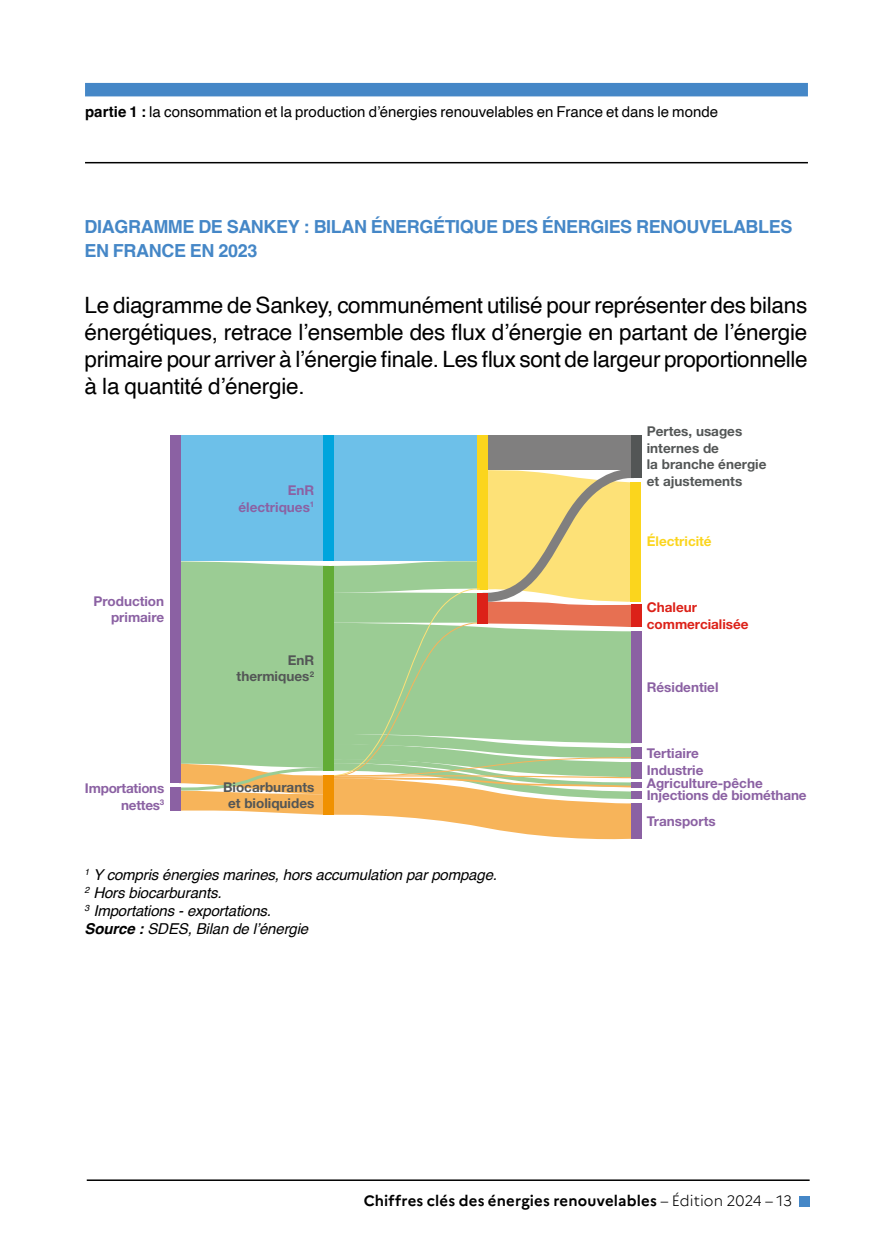
<style>
.page{position:relative;width:893px;height:1259px;background:#fff}
.page>*{position:absolute;margin:0;border:0;box-sizing:border-box;transform-origin:0 0}
.t1{font:22.5px/27px "Helvetica";letter-spacing:-.015em;color:#000;text-align:justify}
.t2{font:700 18px/24px "Helvetica";letter-spacing:-.02em;color:#4587c7}
.t3{font:italic 15px/18px "Helvetica";letter-spacing:-.01em;color:#000}
.t4{font:15px "Helvetica";color:#000}
.t5{font:700 15px "Marianne";letter-spacing:.015em;color:#000}
.t6{font:700 13.5px/16.5px "Helvetica Neue LT Std";color:#8b61a3;text-align:right}
.t7{font:700 13.5px/16.5px "Helvetica Neue LT Std";color:#535656}
.t8{font:700 13.5px/16.5px "Helvetica Neue LT Std";color:#dc2118}
.t9{font:700 13.5px/16.5px "Helvetica Neue LT Std";letter-spacing:-.02em;color:#8b61a3;text-align:right}
.t10{font:700 13.5px "Helvetica Neue LT Std";color:#fbd51d}
.s1{font-weight:700}
.s2{font-weight:300}
</style>
<div class="page">
<div style="left:85px;top:83px;width:723px;height:13px;background:#4587c7"></div>
<hr style="left:85px;top:162px;width:723px;height:1px;background:#000">
<hr style="left:87px;top:1179px;width:723px;height:2px;background:#000">
<div style="left:799px;top:1195px;width:11px;height:11px;background:#4587c7"></div>
<div style="left:488px;top:435px;width:148px;height:35px;background:#807f7f"></div>
<div style="left:175px;top:435px;width:313px;height:126px;background:#6dc0e9"></div>
<div style="left:324px;top:435px;width:10px;height:126px;background:#00a5dd"></div>
<div style="left:631px;top:435px;width:10px;height:43px;background:#535656"></div>
<div style="left:477px;top:435px;width:11px;height:154px;background:#fbd51d"></div>
<svg style="left:176px;top:464px;width:466px;height:376px"></svg>
<div style="left:324px;top:566px;width:10px;height:205px;background:#62ac36"></div>
<div style="left:170px;top:435px;width:11px;height:348px;background:#8b61a3"></div>
<div style="left:170px;top:787px;width:11px;height:23px;background:#8b61a3"></div>
<div style="left:477px;top:593px;width:11px;height:30px;background:#dc2118"></div>
<div style="left:324px;top:775px;width:10px;height:40px;background:#f09100"></div>
<p class="t4" style="left:85px;top:100px;width:635px"><span class="s1">partie 1 :</span> la consommation et la production d’énergies renouvelables en France et dans le monde</p>
<p class="t2" style="left:85px;top:217px;width:709px">DIAGRAMME DE SANKEY : BILAN ÉNERGÉTIQUE DES ÉNERGIES RENOUVELABLES<br>EN FRANCE EN 2023</p>
<p class="t1" style="left:85px;top:292px;width:724px">Le diagramme de Sankey, communément utilisé pour représenter des bilans énergétiques, retrace l’ensemble des flux d’énergie en partant de l’énergie primaire pour arriver à l’énergie finale. Les flux sont de largeur proportionnelle à la quantité d’énergie.</p>
<p class="t6" style="left:93px;top:592px;width:72px">Production primaire</p>
<p class="t9" style="left:85px;top:780px;width:81px">Importations nettes<sup>3</sup></p>
<p class="t6" style="left:238px;top:481px;width:77px">EnR électriques<sup>1</sup></p>
<p class="t7" style="left:237px;top:651px;width:79px;text-align:right">EnR thermiques<sup>2</sup></p>
<p class="t7" style="left:223px;top:778px;width:93px;text-align:center">Biocarburants et bioliquides</p>
<p class="t3" style="left:85px;top:865px;width:414px"><sup>1</sup> Y compris énergies marines, hors accumulation par pompage.<br><sup>2</sup> Hors biocarburants.<br><sup>3</sup> Importations - exportations.<br><span class="s1">Source :</span> SDES, Bilan de l’énergie</p>
<p class="t7" style="left:647px;top:423px;width:97px">Pertes, usages internes de</p>
<p class="t7" style="left:647px;top:472px;width:97px">et ajustements</p>
<p class="t7" style="left:647px;top:456px;width:121px">la branche énergie</p>
<p class="t10" style="left:647px;top:532px;width:66px">Électricité</p>
<p class="t8" style="left:647px;top:599px;width:103px">Chaleur commercialisée</p>
<p class="t6" style="left:647px;top:679px;width:73px">Résidentiel</p>
<p class="t6" style="left:647px;top:743px;width:58px;line-height:17.7px;text-align:left">Tertiaire<br>Industrie</p>
<p class="t6" style="left:647px;top:777px;width:161px;line-height:11.7px;text-align:left">Agriculture-pêche<br>Injections de biométhane</p>
<p class="t6" style="left:647px;top:812px;width:71px">Transports</p>
<p class="t5" style="left:364px;top:1189px;width:430px">Chiffres clés des énergies renouvelables <span class="s2">– Édition 2024 – 13</span></p>
</div>
